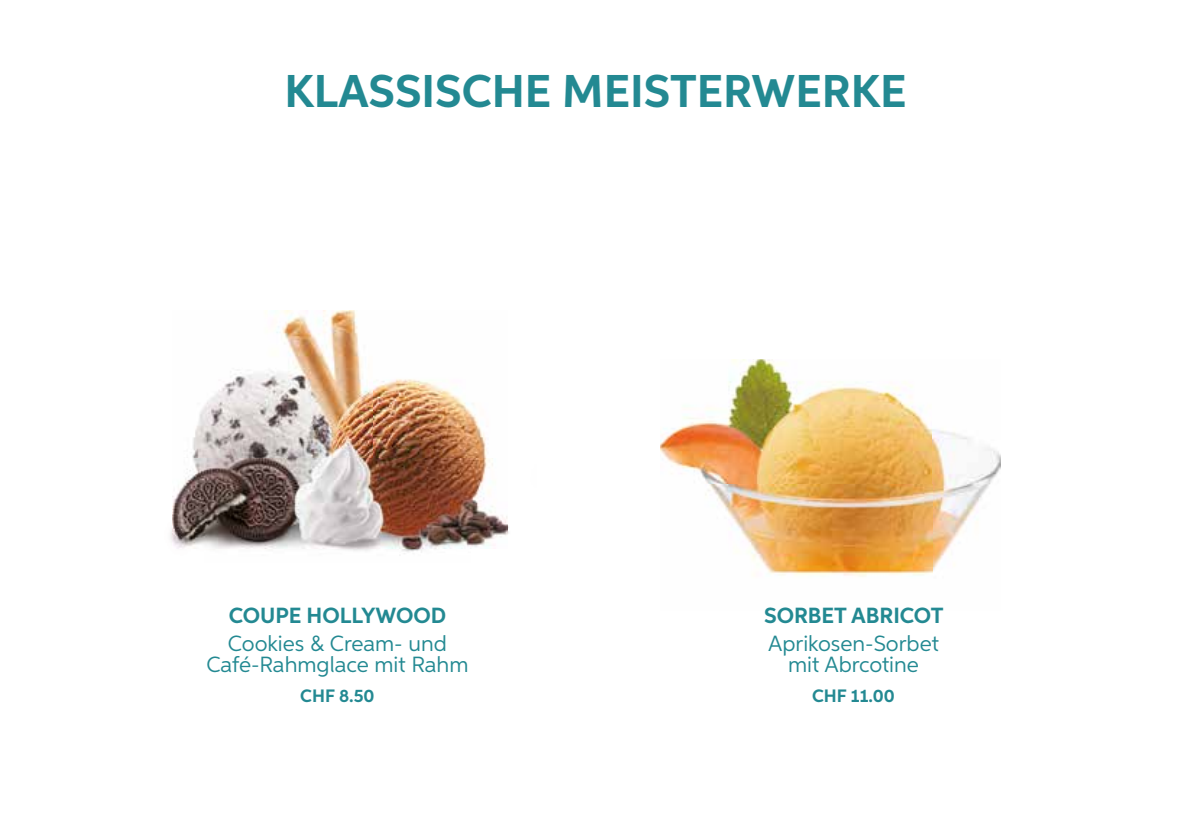
<style>
.page{position:relative;width:1191px;height:840px;background:#fff}
.page>*{position:absolute;margin:0;border:0;box-sizing:border-box;transform-origin:0 0}
.t1{font:700 46px "Aspira";color:#238992}
.t2{font:22px/21.6px "Aspira";color:#238992;text-align:center}
.t3{font:700 22px "Aspira";color:#238992}
.t4{font:700 18px "Aspira";color:#238992}
</style>
<div class="page">
<img style="left:170px;top:496px;width:25px;height:53px">
<img style="left:216px;top:548px;width:247px;height:6px">
<img style="left:173px;top:310px;width:335px;height:238px">
<img style="left:660px;top:359px;width:340px;height:218px">
<h1 class="t1" style="left:284px;top:63px;width:623px">KLASSISCHE MEISTERWERKE</h1>
<p class="t3" style="left:229px;top:601px;width:219px">COUPE HOLLYWOOD</p>
<p class="t2" style="left:206px;top:631px;width:264px">Cookies &amp; Cream- und<br>Café-Rahmglace mit Rahm</p>
<p class="t4" style="left:300px;top:684px;width:76px">CHF 8.50</p>
<p class="t3" style="left:764px;top:601px;width:181px">SORBET ABRICOT</p>
<p class="t2" style="left:768px;top:631px;width:172px">Aprikosen-Sorbet mit Abrcotine</p>
<p class="t4" style="left:812px;top:684px;width:84px">CHF 11.00</p>
</div>
